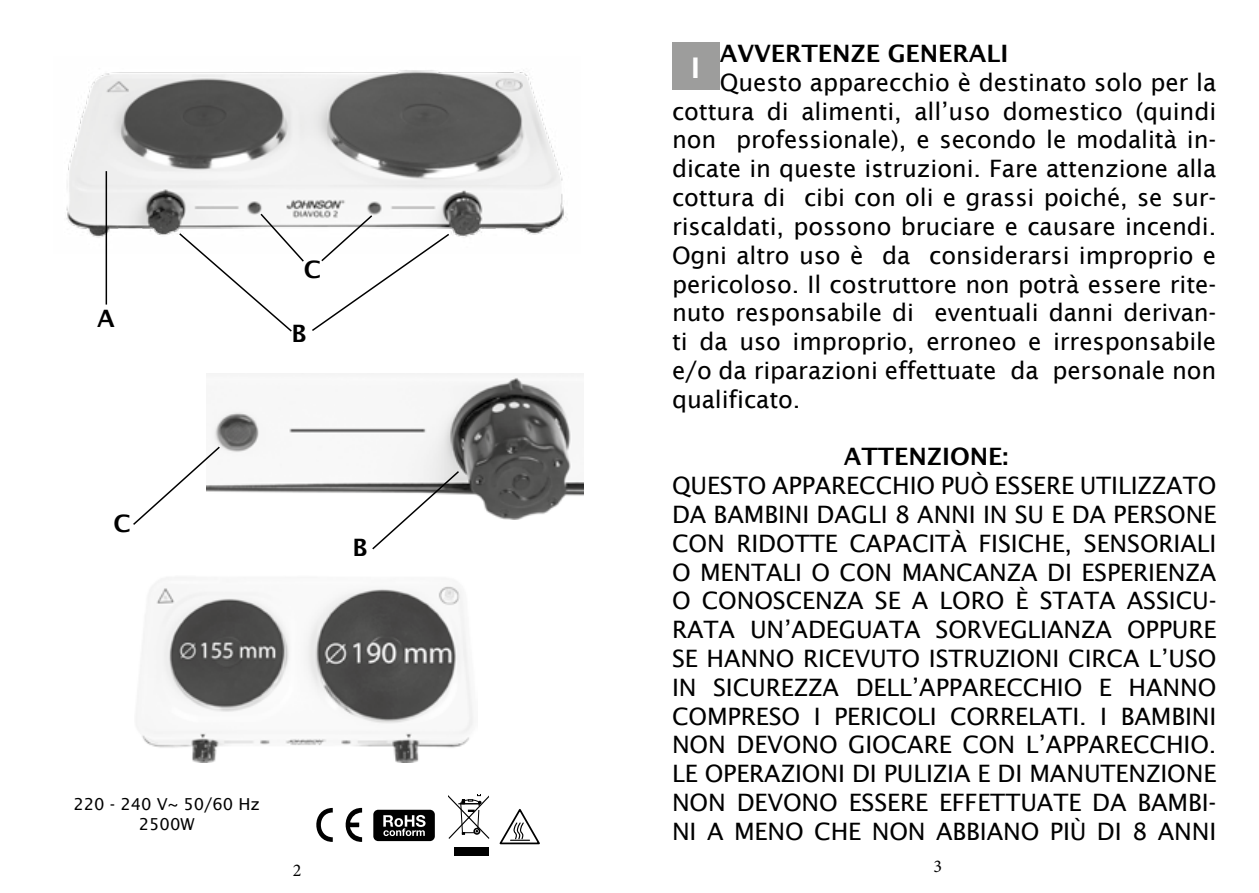
<style>
.page{position:relative;width:1259px;height:893px;background:#fff}
.page>*{position:absolute;margin:0;border:0;box-sizing:border-box;transform-origin:0 0}
.t1{font:600 28.5px "Lucida Sans";color:#fff}
.t2{font:24px/28.8px "Lucida Sans";letter-spacing:-.005em;color:#000;text-align:justify}
.t3{font:600 24px "Lucida Sans";letter-spacing:-.005em;color:#000}
.t4{font:18px "Minion Pro";color:#000}
.t5{font:16.5px/19.8px "Lucida Sans";color:#000;text-align:center}
</style>
<div class="page">
<img style="left:66px;top:70px;width:502px;height:183px">
<hr style="left:106px;top:171px;width:1px;height:134px;background:#000">
<svg style="left:178px;top:212px;width:273px;height:120px"></svg>
<img style="left:213px;top:374px;width:371px;height:145px">
<svg style="left:370px;top:469px;width:90px;height:81px"></svg>
<svg style="left:133px;top:445px;width:88px;height:80px"></svg>
<img style="left:136px;top:577px;width:337px;height:185px">
<svg style="left:316px;top:808px;width:17px;height:34px"></svg>
<svg style="left:345px;top:807px;width:17px;height:35px"></svg>
<div style="left:454px;top:847px;width:35px;height:9px;background:#000"></div>
<svg style="left:448px;top:794px;width:42px;height:45px"></svg>
<svg style="left:373px;top:809px;width:62px;height:33px"></svg>
<div style="left:373px;top:810px;width:62px;height:31px;background:#000;border-radius:5px"></div>
<svg style="left:383px;top:815px;width:42px;height:21px"></svg>
<svg style="left:499px;top:809px;width:41px;height:36px"></svg>
<div style="left:672px;top:43px;width:48px;height:47px;background:#9d9d9c"></div>
<p class="t3" style="left:97px;top:305px;width:19px">A</p>
<p class="t3" style="left:113px;top:510px;width:19px">C</p>
<p class="t5" style="left:73px;top:794px;width:188px">220 - 240 V~ 50/60 Hz<br>2500W</p>
<p class="t3" style="left:304px;top:256px;width:19px">C</p>
<p class="t3" style="left:291px;top:320px;width:17px">B</p>
<p class="t3" style="left:353px;top:534px;width:17px">B</p>
<p class="t3" style="left:720px;top:40px;width:290px">AVVERTENZE GENERALI</p>
<p class="t2" style="left:672px;top:68px;width:546px;text-indent:48px">Questo apparecchio è destinato solo per la cottura di alimenti, all’uso domestico (quindi non professionale), e secondo le modalità in&shy;dicate in queste istruzioni. Fare attenzione alla cottura di cibi con oli e grassi poiché, se sur&shy;riscaldati, possono bruciare e causare incendi.<br>Ogni altro uso è da considerarsi improprio e pericoloso. Il costruttore non potrà essere rite&shy;nuto responsabile di eventuali danni derivan&shy;ti da uso improprio, erroneo e irresponsabile e/o da riparazioni effettuate da personale non qualificato.</p>
<p class="t3" style="left:844px;top:443px;width:166px">ATTENZIONE:</p>
<p class="t2" style="left:672px;top:471px;width:546px">QUESTO APPARECCHIO PUÒ ESSERE UTILIZZATO DA BAMBINI DAGLI 8 ANNI IN SU E DA PERSONE CON RIDOTTE CAPACITÀ FISICHE, SENSORIALI O MENTALI O CON MANCANZA DI ESPERIENZA O CONOSCENZA SE A LORO È STATA ASSICU-RATA UN’ADEGUATA SORVEGLIANZA OPPURE SE HANNO RICEVUTO ISTRUZIONI CIRCA L’USO IN SICUREZZA DELL’APPARECCHIO E HANNO COMPRESO I PERICOLI CORRELATI. I BAMBINI NON DEVONO GIOCARE CON L’APPARECCHIO.<br>LE OPERAZIONI DI PULIZIA E DI MANUTENZIONE NON DEVONO ESSERE EFFETTUATE DA BAMBI-NI A MENO CHE NON ABBIANO PIÙ DI 8 ANNI</p>
<p class="t1" style="left:691px;top:51px;width:11px">I</p>
<p class="t4" style="left:293px;top:858px;width:10px">2</p>
<p class="t4" style="left:933px;top:854px;width:10px">3</p>
</div>
